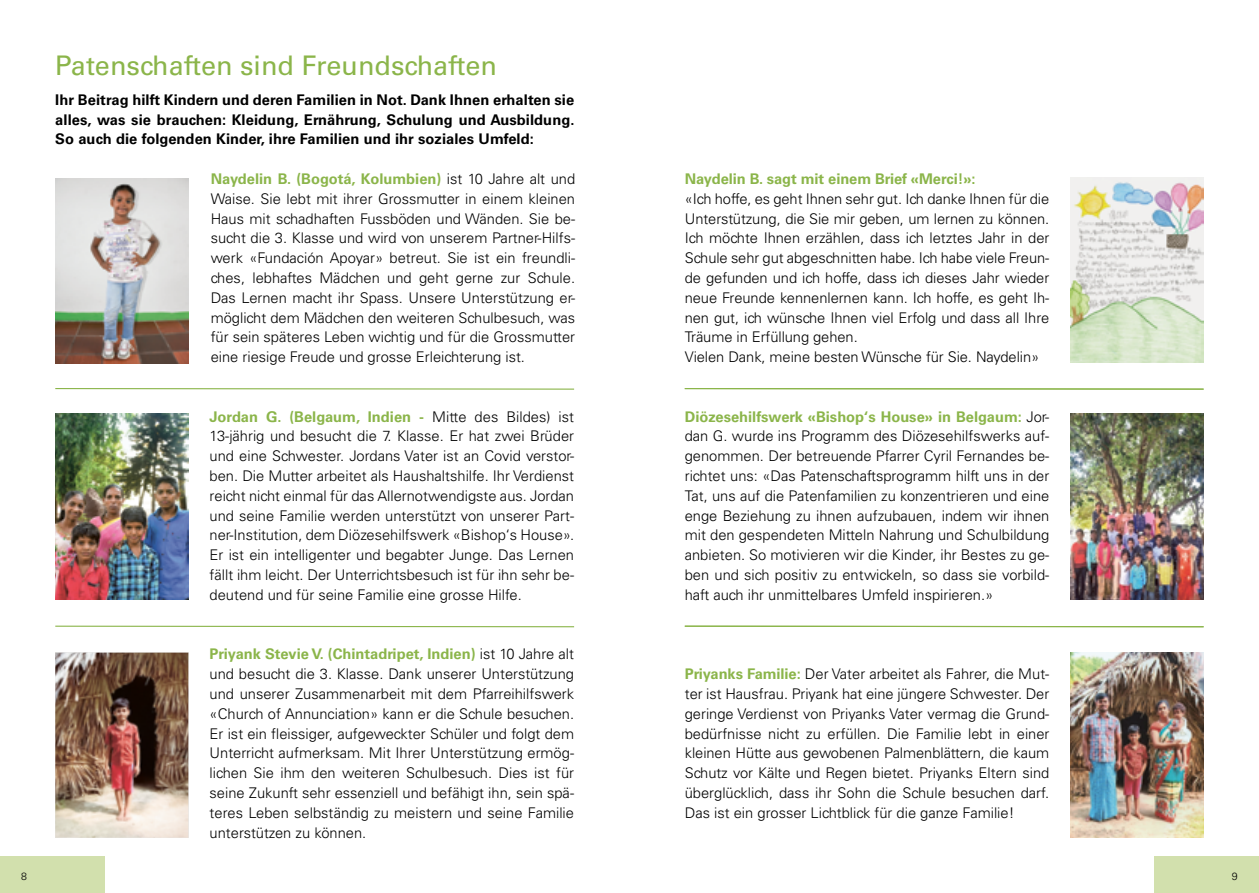
<style>
.page{position:relative;width:1259px;height:893px;background:#fff}
.page>*{position:absolute;margin:0;border:0;box-sizing:border-box;transform-origin:0 0}
.t1{font:27px "Univers LT Std";color:#8bb54a}
.t2{font:300 14.7px/19.8px "Univers LT Std";letter-spacing:-.005em;color:#000;text-align:justify}
.t3{font:700 14.7px/19.8px "Univers LT Std";letter-spacing:.005em;color:#000;text-align:justify}
.t4{font:700 14.7px "Univers LT Std";letter-spacing:-.005em;color:#8bb54a}
.t5{font:300 10.5px "Univers LT Std";color:#000}
.s1{font-weight:700;color:#8bb54a}
</style>
<div class="page">
<div style="left:1154px;top:856px;width:105px;height:37px;background:#d2e0ad"></div>
<div style="left:0;top:856px;width:104px;height:37px;background:#d2e0ad"></div>
<svg style="left:55px;top:388px;width:520px;height:2px"></svg>
<svg style="left:55px;top:625px;width:520px;height:3px"></svg>
<svg style="left:684px;top:388px;width:520px;height:2px"></svg>
<svg style="left:684px;top:625px;width:520px;height:3px"></svg>
<img style="left:55px;top:179px;width:133px;height:184px">
<img style="left:55px;top:414px;width:133px;height:186px">
<img style="left:55px;top:653px;width:133px;height:185px">
<img style="left:1070px;top:178px;width:133px;height:184px">
<img style="left:1070px;top:414px;width:133px;height:186px">
<img style="left:1070px;top:653px;width:133px;height:185px">
<h1 class="t1" style="left:55px;top:49px;width:443px">Patenschaften sind Freundschaften</h1>
<p class="t3" style="left:55px;top:90px;width:521px">Ihr Beitrag hilft Kindern und deren Familien in Not. Dank Ihnen erhalten sie alles, was sie brauchen: Kleidung, Ernährung, Schulung und Ausbildung.<br>So auch die folgenden Kinder, ihre Familien und ihr soziales Umfeld:</p>
<p class="t2" style="left:211px;top:169px;width:366px"><span class="s1">Naydelin B. (Bogotá, Kolumbien)</span> ist 10 Jahre alt und Waise. Sie lebt mit ihrer Grossmutter in einem kleinen Haus mit schadhaften Fussböden und Wänden. Sie be&shy;sucht die 3. Klasse und wird von unserem Partner-Hilfs&shy;werk «Fundación Apoyar» betreut. Sie ist ein freundli&shy;ches, lebhaftes Mädchen und geht gerne zur Schule.<br>Das Lernen macht ihr Spass. Unsere Unterstützung er&shy;möglicht dem Mädchen den weiteren Schulbesuch, was für sein späteres Leben wichtig und für die Grossmutter eine riesige Freude und grosse Erleichterung ist.</p>
<p class="t2" style="left:210px;top:407px;width:366px"><span class="s1">Jordan G. (Belgaum, Indien -</span> Mitte des Bildes) ist 13-jährig und besucht die 7. Klasse. Er hat zwei Brüder und eine Schwester. Jordans Vater ist an Covid verstor&shy;ben. Die Mutter arbeitet als Haushaltshilfe. Ihr Verdienst reicht nicht einmal für das Allernotwendigste aus. Jordan und seine Familie werden unterstützt von unserer Part&shy;ner-Institution, dem Diözesehilfswerk «Bishop‘s House».<br>Er ist ein intelligenter und begabter Junge. Das Lernen fällt ihm leicht. Der Unterrichtsbesuch ist für ihn sehr be&shy;deutend und für seine Familie eine grosse Hilfe.</p>
<p class="t2" style="left:210px;top:644px;width:366px"><span class="s1">Priyank Stevie V. (Chintadripet, Indien)</span> ist 10 Jahre alt und besucht die 3. Klasse. Dank unserer Unterstützung und unserer Zusammenarbeit mit dem Pfarreihilfswerk «Church of Annunciation» kann er die Schule besuchen.<br>Er ist ein fleissiger, aufgeweckter Schüler und folgt dem Unterricht aufmerksam. Mit Ihrer Unterstützung ermög&shy;lichen Sie ihm den weiteren Schulbesuch. Dies ist für seine Zukunft sehr essenziell und befähigt ihn, sein spä&shy;teres Leben selbständig zu meistern und seine Familie unterstützen zu können.</p>
<p class="t4" style="left:685px;top:170px;width:292px">Naydelin B. sagt mit einem Brief «Merci!»:</p>
<p class="t2" style="left:685px;top:189px;width:366px;text-align:left">«Ich hoffe, es geht Ihnen sehr gut. Ich danke Ihnen für die Unterstützung, die Sie mir geben, um lernen zu können.<br>Ich möchte Ihnen erzählen, dass ich letztes Jahr in der Schule sehr gut abgeschnitten habe. Ich habe viele Freun&shy;de gefunden und ich hoffe, dass ich dieses Jahr wieder neue Freunde kennenlernen kann. Ich hoffe, es geht Ih&shy;nen gut, ich wünsche Ihnen viel Erfolg und dass all Ihre Träume in Erfüllung gehen.<br>Vielen Dank, meine besten Wünsche für Sie. Naydelin»</p>
<p class="t2" style="left:685px;top:407px;width:366px"><span class="s1">Diözesehilfswerk «Bishop‘s House» in Belgaum:</span> Jor&shy;dan G. wurde ins Programm des Diözesehilfswerks auf&shy;genommen. Der betreuende Pfarrer Cyril Fernandes be&shy;richtet uns: «Das Patenschaftsprogramm hilft uns in der Tat, uns auf die Patenfamilien zu konzentrieren und eine enge Beziehung zu ihnen aufzubauen, indem wir ihnen mit den gespendeten Mitteln Nahrung und Schulbildung anbieten. So motivieren wir die Kinder, ihr Bestes zu ge&shy;ben und sich positiv zu entwickeln, so dass sie vorbild&shy;haft auch ihr unmittelbares Umfeld inspirieren.»</p>
<p class="t2" style="left:685px;top:664px;width:366px"><span class="s1">Priyanks Familie:</span> Der Vater arbeitet als Fahrer, die Mut&shy;ter ist Hausfrau. Priyank hat eine jüngere Schwester. Der geringe Verdienst von Priyanks Vater vermag die Grund&shy;bedürfnisse nicht zu erfüllen. Die Familie lebt in einer kleinen Hütte aus gewobenen Palmenblättern, die kaum Schutz vor Kälte und Regen bietet. Priyanks Eltern sind überglücklich, dass ihr Sohn die Schule besuchen darf.<br>Das ist ein grosser Lichtblick für die ganze Familie!</p>
<p class="t5" style="left:21px;top:869px;width:7px">8</p>
<p class="t5" style="left:1231px;top:869px;width:7px">9</p>
</div>
